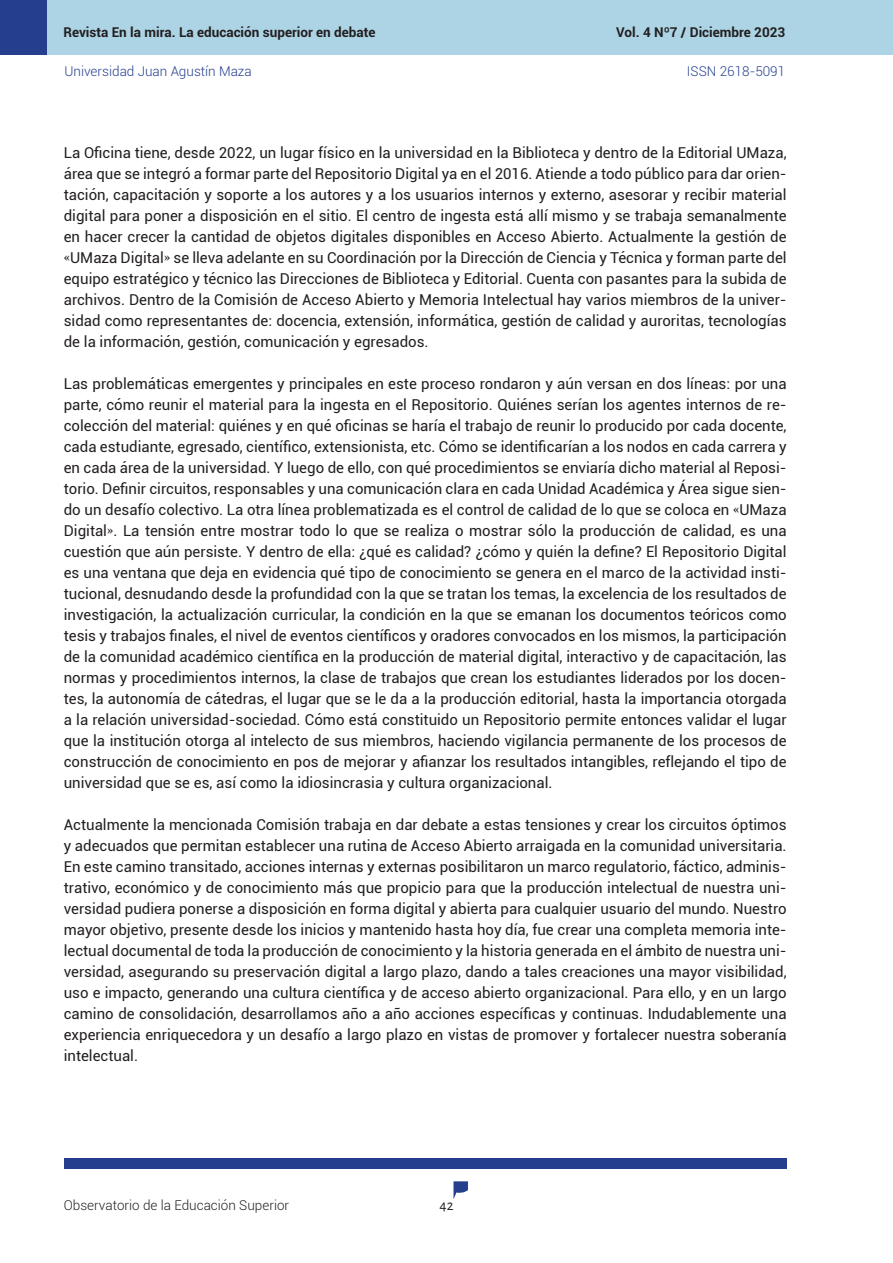
<style>
.page{position:relative;width:893px;height:1263px;background:#fff}
.page>*{position:absolute;margin:0;border:0;box-sizing:border-box;transform-origin:0 0}
.Txt_base{font:15px/21px "Roboto";color:#231f20;text-align:justify}
.t1{font:15px "Alegreya Sans";color:#231f20}
.t2{font:700 13.5px "Roboto";color:#231f20}
.t3{font:300 13.5px "Roboto";color:#253f8e}
.t4{font:300 13.5px "Roboto";color:#231f20}
.s1{font-family:"Adobe Caslon Pro"}
</style>
<div class="page">
<svg style="left:453px;top:1181px;width:15px;height:18px"></svg>
<div style="left:47px;top:0;width:846px;height:54px;background:#acd4e5"></div>
<div style="left:0;top:0;width:47px;height:54px;background:#253f8e"></div>
<div style="left:64px;top:1158px;width:723px;height:10px;background:#253f8e"></div>
<p class="t2" style="left:63px;top:23px;width:314px">Revista En la mira. La educación superior en debate</p>
<p class="t3" style="left:64px;top:61px;width:189px">Universidad Juan Agustín Maza</p>
<p class="t3" style="left:687px;top:61px;width:100px">ISSN 2618-5091</p>
<p class="t2" style="left:616px;top:23px;width:171px">Vol. 4 Nº7 / Diciembre 2023</p>
<p class="Txt_base" style="left:64px;top:142px;width:724px">La Oficina tiene, desde 2022, un lugar físico en la universidad en la Biblioteca y dentro de la Editorial UMaza, área que se integró a formar parte del Repositorio Digital ya en el 2016. Atiende a todo público para dar orien&shy;tación, capacitación y soporte a los autores y a los usuarios internos y externo, asesorar y recibir material digital para poner a disposición en el sitio. El centro de ingesta está allí mismo y se trabaja semanalmente en hacer crecer la cantidad de objetos digitales disponibles en Acceso Abierto. Actualmente la gestión de <span class="s1">«</span>UMaza Digital<span class="s1">»</span> se lleva adelante en su Coordinación por la Dirección de Ciencia y Técnica y forman parte del equipo estratégico y técnico las Direcciones de Biblioteca y Editorial. Cuenta con pasantes para la subida de archivos. Dentro de la Comisión de Acceso Abierto y Memoria Intelectual hay varios miembros de la univer&shy;sidad como representantes de: docencia, extensión, informática, gestión de calidad y auroritas, tecnologías de la información, gestión, comunicación y egresados.</p>
<p class="Txt_base" style="left:64px;top:373px;width:724px">Las problemáticas emergentes y principales en este proceso rondaron y aún versan en dos líneas: por una parte, cómo reunir el material para la ingesta en el Repositorio. Quiénes serían los agentes internos de re&shy;colección del material: quiénes y en qué oficinas se haría el trabajo de reunir lo producido por cada docente, cada estudiante, egresado, científico, extensionista, etc. Cómo se identificarían a los nodos en cada carrera y en cada área de la universidad. Y luego de ello, con qué procedimientos se enviaría dicho material al Reposi&shy;torio. Definir circuitos, responsables y una comunicación clara en cada Unidad Académica y Área sigue sien&shy;do un desafío colectivo. La otra línea problematizada es el control de calidad de lo que se coloca en <span class="s1">«</span>UMaza Digital<span class="s1">»</span>. La tensión entre mostrar todo lo que se realiza o mostrar sólo la producción de calidad, es una cuestión que aún persiste. Y dentro de ella: ¿qué es calidad? ¿cómo y quién la define? El Repositorio Digital es una ventana que deja en evidencia qué tipo de conocimiento se genera en el marco de la actividad insti&shy;tucional, desnudando desde la profundidad con la que se tratan los temas, la excelencia de los resultados de investigación, la actualización curricular, la condición en la que se emanan los documentos teóricos como tesis y trabajos finales, el nivel de eventos científicos y oradores convocados en los mismos, la participación de la comunidad académico científica en la producción de material digital, interactivo y de capacitación, las normas y procedimientos internos, la clase de trabajos que crean los estudiantes liderados por los docen&shy;tes, la autonomía de cátedras, el lugar que se le da a la producción editorial, hasta la importancia otorgada a la relación universidad-sociedad. Cómo está constituido un Repositorio permite entonces validar el lugar que la institución otorga al intelecto de sus miembros, haciendo vigilancia permanente de los procesos de construcción de conocimiento en pos de mejorar y afianzar los resultados intangibles, reflejando el tipo de universidad que se es, así como la idiosincrasia y cultura organizacional.</p>
<p class="Txt_base" style="left:64px;top:814px;width:724px">Actualmente la mencionada Comisión trabaja en dar debate a estas tensiones y crear los circuitos óptimos y adecuados que permitan establecer una rutina de Acceso Abierto arraigada en la comunidad universitaria.</p>
<p class="Txt_base" style="left:64px;top:856px;width:724px">En este camino transitado, acciones internas y externas posibilitaron un marco regulatorio, fáctico, adminis&shy;trativo, económico y de conocimiento más que propicio para que la producción intelectual de nuestra uni&shy;versidad pudiera ponerse a disposición en forma digital y abierta para cualquier usuario del mundo. Nuestro mayor objetivo, presente desde los inicios y mantenido hasta hoy día, fue crear una completa memoria inte&shy;lectual documental de toda la producción de conocimiento y la historia generada en el ámbito de nuestra uni&shy;versidad, asegurando su preservación digital a largo plazo, dando a tales creaciones una mayor visibilidad, uso e impacto, generando una cultura científica y de acceso abierto organizacional. Para ello, y en un largo camino de consolidación, desarrollamos año a año acciones específicas y continuas. Indudablemente una experiencia enriquecedora y un desafío a largo plazo en vistas de promover y fortalecer nuestra soberanía intelectual.</p>
<p class="t4" style="left:64px;top:1196px;width:227px">Observatorio de la Educación Superior</p>
<p class="t1" style="left:439px;top:1195px;width:16px">42</p>
</div>
